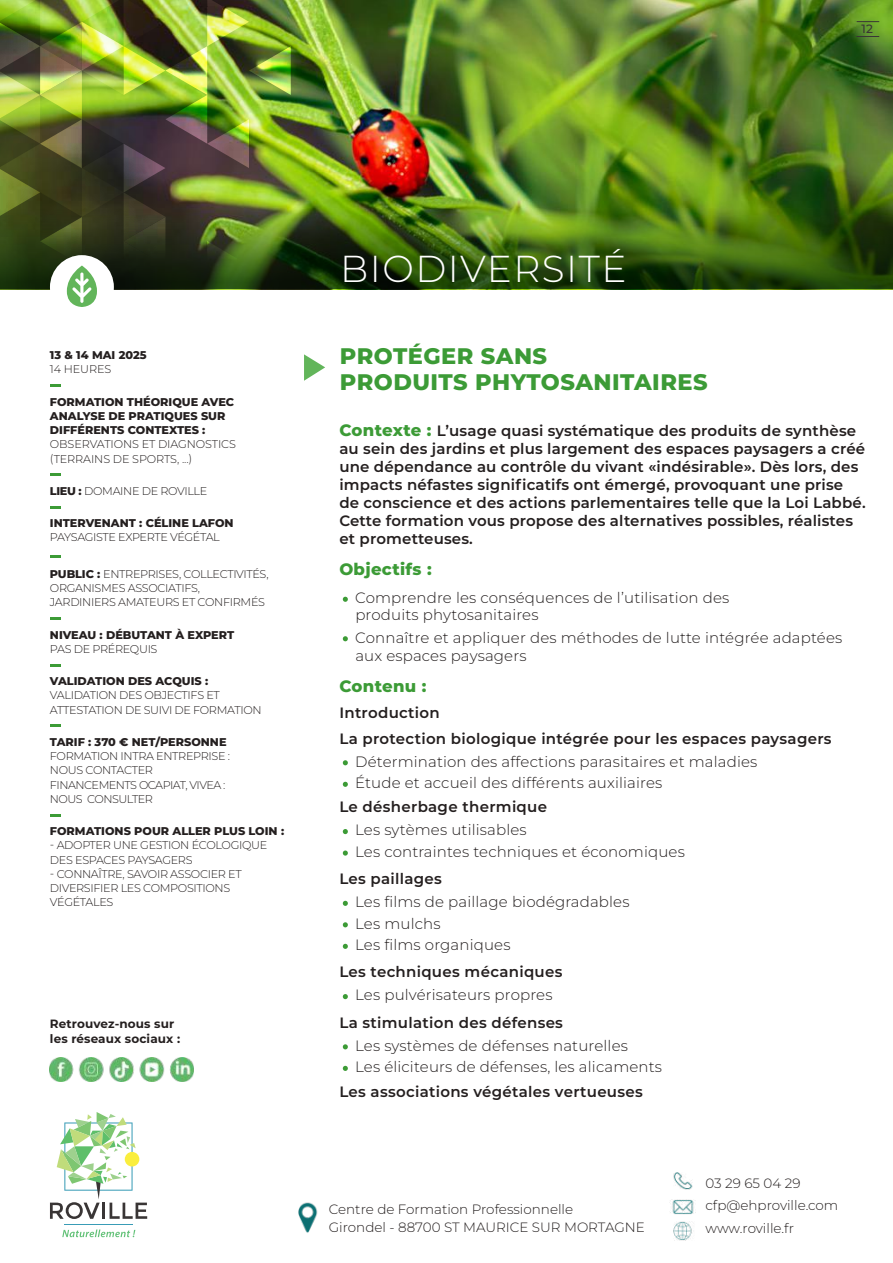
<style>
.page{position:relative;width:893px;height:1263px;background:#fff}
.page>*{position:absolute;margin:0;border:0;box-sizing:border-box;transform-origin:0 0}
.t1{font:300 60px "Montserrat";color:#3c9b36}
.t2{font:300 37.5px "Montserrat";letter-spacing:.04em;color:#fff}
.t3{font:800 22.5px/25.5px "Montserrat";letter-spacing:.02em;color:#3c9b36}
.t4{font:800 16.5px "Montserrat";letter-spacing:.02em;color:#3c9b36}
.t5{font:600 15px/18px "Montserrat";letter-spacing:.01em;color:#241f1f}
.t6{font:300 15px/17.2px "Montserrat";letter-spacing:.01em;color:#241f1f}
.t7{font:300 13.5px/22.5px "Montserrat";color:#241f1f}
.t8{font:700 12px/15px "Montserrat";letter-spacing:.01em;color:#241f1f}
.t9{font:500 12px "Montserrat";color:#393535}
.t10{font:300 11.25px/14.2px "Montserrat";letter-spacing:-.03em;color:#241f1f}
.t11{font:800 11.25px/14.2px "Montserrat";color:#241f1f}
.t12{font:300 11.25px/14.2px "Montserrat";letter-spacing:-.01em;color:#241f1f}
.s1{font-weight:800}
.s2{font-weight:800;font-size:16.5px;color:#3c9b36}
</style>
<div class="page">
<img style="left:291px;top:0;width:602px;height:196px">
<img style="left:291px;top:196px;width:602px;height:93px">
<hr style="left:64px;top:1224px;width:69px;height:1px;background:#399cb6">
<svg style="left:50px;top:1112px;width:97px;height:107px"></svg>
<svg style="left:62px;top:1229px;width:73px;height:8px"></svg>
<svg style="left:304px;top:354px;width:21px;height:27px"></svg>
<img style="left:0;top:0;width:291px;height:307px">
<svg style="left:50px;top:384px;width:11px;height:3px"></svg>
<svg style="left:50px;top:474px;width:11px;height:2px"></svg>
<svg style="left:50px;top:506px;width:11px;height:2px"></svg>
<svg style="left:50px;top:555px;width:11px;height:3px"></svg>
<svg style="left:50px;top:617px;width:11px;height:3px"></svg>
<svg style="left:50px;top:664px;width:11px;height:2px"></svg>
<svg style="left:50px;top:725px;width:11px;height:2px"></svg>
<svg style="left:50px;top:814px;width:11px;height:2px"></svg>
<img style="left:78px;top:1064px;width:92px;height:11px">
<svg style="left:50px;top:1058px;width:24px;height:23px"></svg>
<svg style="left:80px;top:1058px;width:24px;height:23px"></svg>
<svg style="left:110px;top:1058px;width:23px;height:23px"></svg>
<svg style="left:140px;top:1058px;width:24px;height:23px"></svg>
<svg style="left:170px;top:1058px;width:24px;height:23px"></svg>
<img style="left:298px;top:1202px;width:20px;height:31px">
<img style="left:673px;top:1172px;width:20px;height:18px">
<img style="left:673px;top:1221px;width:19px;height:19px">
<img style="left:670px;top:1200px;width:24px;height:14px">
<svg style="left:856px;top:36px;width:23px;height:1px"></svg>
<svg style="left:857px;top:21px;width:22px;height:1px"></svg>
<p class="t9" style="left:861px;top:21px;width:13px">12</p>
<p class="t11" style="left:50px;top:347px;width:98px">13 &amp; 14 MAI 2025</p>
<p class="t12" style="left:50px;top:362px;width:63px">14 HEURES</p>
<p class="t11" style="left:50px;top:394px;width:186px">FORMATION THÉORIQUE AVEC<br>ANALYSE DE PRATIQUES SUR<br>DIFFÉRENTS CONTEXTES :</p>
<p class="t12" style="left:50px;top:437px;width:188px">OBSERVATIONS ET DIAGNOSTICS (TERRAINS DE SPORTS, ...)</p>
<p class="t10" style="left:50px;top:483px;width:159px"><span class="s1">LIEU :</span> DOMAINE DE ROVILLE</p>
<p class="t11" style="left:50px;top:515px;width:185px">INTERVENANT : CÉLINE LAFON</p>
<p class="t10" style="left:50px;top:530px;width:171px">PAYSAGISTE EXPERTE VÉGÉTAL</p>
<p class="t10" style="left:50px;top:566px;width:220px"><span class="s1">PUBLIC :</span> ENTREPRISES, COLLECTIVITÉS,<br>ORGANISMES ASSOCIATIFS,<br>JARDINIERS AMATEURS ET CONFIRMÉS</p>
<p class="t11" style="left:50px;top:627px;width:186px">NIVEAU : DÉBUTANT À EXPERT</p>
<p class="t10" style="left:50px;top:641px;width:109px">PAS DE PRÉREQUIS</p>
<p class="t11" style="left:50px;top:673px;width:160px">VALIDATION DES ACQUIS :</p>
<p class="t10" style="left:50px;top:688px;width:213px">VALIDATION DES OBJECTIFS ET<br>ATTESTATION DE SUIVI DE FORMATION</p>
<p class="t11" style="left:50px;top:734px;width:178px">TARIF : 370 € NET/PERSONNE</p>
<p class="t10" style="left:50px;top:749px;width:182px">FORMATION INTRA ENTREPRISE :<br>NOUS CONTACTER<br>FINANCEMENTS OCAPIAT, VIVEA :<br>NOUS CONSULTER</p>
<p class="t11" style="left:50px;top:823px;width:236px">FORMATIONS POUR ALLER PLUS LOIN :</p>
<p class="t10" style="left:50px;top:838px;width:219px">- ADOPTER UNE GESTION ÉCOLOGIQUE<br>DES ESPACES PAYSAGERS</p>
<p class="t10" style="left:50px;top:866px;width:193px">- CONNAÎTRE, SAVOIR ASSOCIER ET<br>DIVERSIFIER LES COMPOSITIONS<br>VÉGÉTALES</p>
<p class="t8" style="left:50px;top:1015px;width:132px">Retrouvez-nous sur les réseaux sociaux :</p>
<h2 class="t2" style="left:340px;top:243px;width:288px">BIODIVERSITÉ</h2>
<h3 class="t3" style="left:340px;top:342px;width:369px">PROTÉGER SANS<br>PRODUITS PHYTOSANITAIRES</h3>
<p class="t5" style="left:339px;top:421px;width:528px"><span class="s2">Contexte :</span> L’usage quasi systématique des produits de synthèse au sein des jardins et plus largement des espaces paysagers a créé une dépendance au contrôle du vivant «indésirable». Dès lors, des impacts néfastes significatifs ont émergé, provoquant une prise de conscience et des actions parlementaires telle que la Loi Labbé.<br>Cette formation vous propose des alternatives possibles, réalistes et prometteuses.</p>
<p class="t4" style="left:339px;top:557px;width:94px">Objectifs :</p>
<h1 class="t1" style="left:339px;top:539px;width:13px">.</h1>
<p class="t6" style="left:355px;top:589px;width:376px">Comprendre les conséquences de l’utilisation des produits phytosanitaires</p>
<h1 class="t1" style="left:339px;top:579px;width:13px">.</h1>
<p class="t6" style="left:355px;top:628px;width:489px;line-height:18px">Connaître et appliquer des méthodes de lutte intégrée adaptées aux espaces paysagers</p>
<p class="t4" style="left:339px;top:674px;width:89px">Contenu :</p>
<p class="t5" style="left:339px;top:699px;width:494px;line-height:25.8px">Introduction<br>La protection biologique intégrée pour les espaces paysagers</p>
<h1 class="t1" style="left:339px;top:703px;width:13px">.</h1>
<p class="t6" style="left:355px;top:752px;width:404px">Détermination des affections parasitaires et maladies</p>
<h1 class="t1" style="left:339px;top:724px;width:13px">.</h1>
<p class="t6" style="left:355px;top:774px;width:309px">Étude et accueil des différents auxiliaires</p>
<p class="t5" style="left:339px;top:797px;width:209px">Le désherbage thermique</p>
<h1 class="t1" style="left:339px;top:772px;width:13px">.</h1>
<p class="t6" style="left:355px;top:821px;width:173px">Les sytèmes utilisables</p>
<h1 class="t1" style="left:339px;top:793px;width:13px">.</h1>
<p class="t6" style="left:355px;top:842px;width:331px">Les contraintes techniques et économiques</p>
<p class="t5" style="left:339px;top:869px;width:104px">Les paillages</p>
<h1 class="t1" style="left:339px;top:844px;width:13px">.</h1>
<p class="t6" style="left:355px;top:893px;width:276px">Les films de paillage biodégradables</p>
<h1 class="t1" style="left:339px;top:865px;width:13px">.</h1>
<p class="t6" style="left:355px;top:914px;width:87px">Les mulchs</p>
<h1 class="t1" style="left:339px;top:887px;width:13px">.</h1>
<p class="t6" style="left:355px;top:936px;width:157px">Les films organiques</p>
<p class="t5" style="left:339px;top:962px;width:225px">Les techniques mécaniques</p>
<h1 class="t1" style="left:339px;top:937px;width:13px">.</h1>
<p class="t6" style="left:355px;top:986px;width:199px">Les pulvérisateurs propres</p>
<p class="t5" style="left:339px;top:1013px;width:225px">La stimulation des défenses</p>
<h1 class="t1" style="left:339px;top:987px;width:13px">.</h1>
<p class="t6" style="left:355px;top:1036px;width:274px">Les systèmes de défenses naturelles</p>
<h1 class="t1" style="left:339px;top:1009px;width:13px">.</h1>
<p class="t6" style="left:355px;top:1058px;width:308px">Les éliciteurs de défenses, les alicaments</p>
<p class="t5" style="left:339px;top:1082px;width:305px">Les associations végétales vertueuses</p>
<p class="t7" style="left:329px;top:1200px;width:318px;line-height:17.2px">Centre de Formation Professionnelle<br>Girondel - 88700 ST MAURICE SUR MORTAGNE</p>
<p class="t7" style="left:705px;top:1171px;width:134px">03 29 65 04 29 cfp@ehproville.com www.roville.fr</p>
</div>
